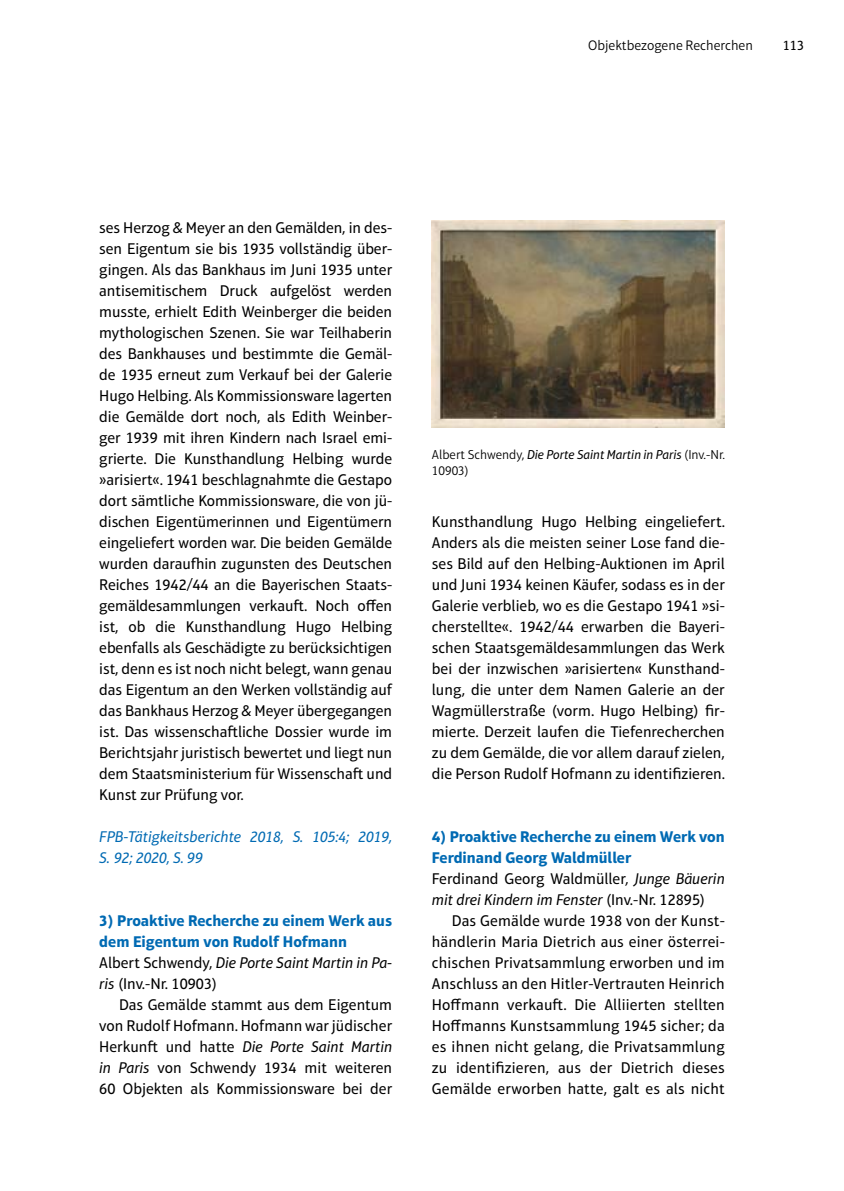
<style>
.page{position:relative;width:844px;height:1191px;background:#fff}
.page>*{position:absolute;margin:0;border:0;box-sizing:border-box;transform-origin:0 0}
.t1{font:15.75px/21px "Aptifer Sans LT Pro";color:#000;text-align:justify}
.t2{font:700 15.75px/21px "Aptifer Sans LT Pro";color:#006ab3}
.t3{font:italic 15.75px/21px "Aptifer Sans LT Pro";color:#006ab3}
.t4{font:300 14px "Aptifer Sans LT Pro";color:#000}
.t5{font:14px "Aptifer Sans LT Pro";color:#000}
.t6{font:300 13.12px/15.8px "Aptifer Sans LT Pro";color:#000}
.s1{font-weight:400;color:#000}
.s2{font-weight:400;font-style:italic;color:#000}
.s3{font-style:italic}
.s4{font-weight:400;font-style:italic}
</style>
<div class="page">
<img style="left:432px;top:220px;width:292px;height:208px">
<p class="t4" style="left:588px;top:38px;width:166px">Objektbezogene Recherchen</p>
<p class="t5" style="left:782px;top:37px;width:23px">113</p>
<p class="t1" style="left:99px;top:217px;width:294px">ses Herzog &amp; Meyer an den Gemälden, in des&shy;sen Eigentum sie bis 1935 vollständig über&shy;gingen. Als das Bankhaus im Juni 1935 unter antisemitischem Druck aufgelöst werden musste, erhielt Edith Weinberger die beiden mythologischen Szenen. Sie war Teilhaberin des Bankhauses und bestimmte die Gemäl&shy;de 1935 erneut zum Verkauf bei der Galerie Hugo Helbing. Als Kommissionsware lagerten die Gemälde dort noch, als Edith Weinber&shy;ger 1939 mit ihren Kindern nach Israel emi&shy;grierte. Die Kunsthandlung Helbing wurde »arisiert«. 1941 beschlagnahmte die Gestapo dort sämtliche Kommissionsware, die von jü&shy;dischen Eigentümerinnen und Eigentümern eingeliefert worden war. Die beiden Gemälde wurden daraufhin zugunsten des Deutschen Reiches 1942/44 an die Bayerischen Staats&shy;gemäldesammlungen verkauft. Noch offen ist, ob die Kunsthandlung Hugo Helbing ebenfalls als Geschädigte zu berücksichtigen ist, denn es ist noch nicht belegt, wann genau das Eigentum an den Werken vollständig auf das Bankhaus Herzog &amp; Meyer übergegangen ist. Das wissenschaftliche Dossier wurde im Berichtsjahr juristisch bewertet und liegt nun dem Staatsministerium für Wissenschaft und Kunst zur Prüfung vor.</p>
<p class="t3" style="left:99px;top:826px;width:294px">FPB-Tätigkeitsberichte 2018, S. 105:4; 2019,<br>S. 92; 2020, S. 99</p>
<p class="t2" style="left:99px;top:910px;width:294px">3) Proaktive Recherche zu einem Werk aus dem Eigentum von Rudolf Hofmann<br><span class="s1">Albert Schwendy,</span> <span class="s2">Die Porte Saint Martin in Pa&shy;ris</span> <span class="s1">(Inv.-Nr. 10903)</span></p>
<p class="t1" style="left:99px;top:994px;width:294px;text-indent:20px">Das Gemälde stammt aus dem Eigentum von Rudolf Hofmann. Hofmann war jüdischer Herkunft und hatte <span class="s3">Die Porte Saint Martin in Paris</span> von Schwendy 1934 mit weiteren 60 Objekten als Kommissionsware bei der</p>
<p class="t6" style="left:432px;top:446px;width:294px">Albert Schwendy, <span class="s4">Die Porte Saint Martin in Paris</span> (Inv.-Nr.<br>10903)</p>
<p class="t1" style="left:432px;top:511px;width:295px">Kunsthandlung Hugo Helbing eingeliefert.<br>Anders als die meisten seiner Lose fand die&shy;ses Bild auf den Helbing-Auktionen im April und Juni 1934 keinen Käufer, sodass es in der Galerie verblieb, wo es die Gestapo 1941 »si&shy;cherstellte«. 1942/44 erwarben die Bayeri&shy;schen Staatsgemäldesammlungen das Werk bei der inzwischen »arisierten« Kunsthand&shy;lung, die unter dem Namen Galerie an der Wagmüllerstraße (vorm. Hugo Helbing) fir&shy;mierte. Derzeit laufen die Tiefenrecherchen zu dem Gemälde, die vor allem darauf zielen, die Person Rudolf Hofmann zu identifizieren.</p>
<p class="t2" style="left:432px;top:826px;width:294px">4) Proaktive Recherche zu einem Werk von Ferdinand Georg Waldmüller<br><span class="s1">Ferdinand Georg Waldmüller</span><span class="s2">, Junge Bäuerin mit drei Kindern im Fenster</span> <span class="s1">(Inv.-Nr. 12895)</span></p>
<p class="t1" style="left:432px;top:910px;width:294px;text-indent:20px">Das Gemälde wurde 1938 von der Kunst&shy;händlerin Maria Dietrich aus einer österrei&shy;chischen Privatsammlung erworben und im Anschluss an den Hitler-Vertrauten Heinrich Hoffmann verkauft. Die Alliierten stellten Hoffmanns Kunstsammlung 1945 sicher; da es ihnen nicht gelang, die Privatsammlung zu identifizieren, aus der Dietrich dieses Gemälde erworben hatte, galt es als nicht</p>
</div>
